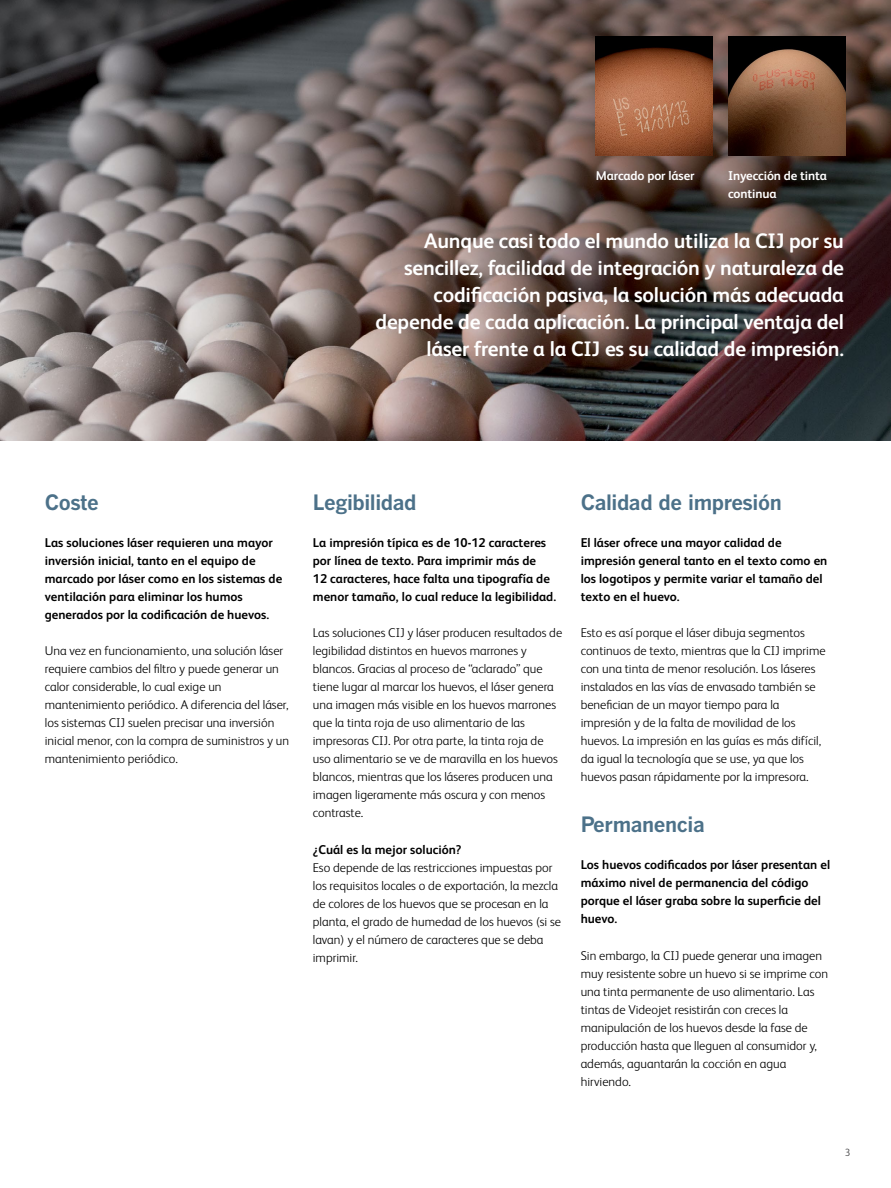
<style>
.page{position:relative;width:891px;height:1188px;background:#fff}
.page>*{position:absolute;margin:0;border:0;box-sizing:border-box;transform-origin:0 0}
.t1{font:700 21px/27px "FS Albert Pro";letter-spacing:-.01em;color:#fff;text-align:right}
.t2{font:700 21px "Benton Gothic";letter-spacing:-.02em;color:#4c7189}
.t3{font:300 12.75px/18px "FS Albert Pro";color:#000}
.t4{font:700 12.75px/18px "FS Albert Pro";color:#000}
.t5{font:700 12.75px/18px "FS Albert Pro";letter-spacing:-.01em;color:#fff}
.t6{font:300 10.5px "FS Albert Pro";color:#414042}
</style>
<div class="page">
<img style="left:0;top:0;width:891px;height:440px">
<img style="left:728px;top:37px;width:117px;height:118px">
<img style="left:595px;top:37px;width:117px;height:118px">
<p class="t5" style="left:596px;top:166px;width:100px">Marcado por láser</p>
<p class="t5" style="left:728px;top:166px;width:101px">Inyección de tinta continua</p>
<p class="t1" style="left:376px;top:226px;width:470px">Aunque casi todo el mundo utiliza la CIJ por su sencillez, facilidad de integración y naturaleza de codificación pasiva, la solución más adecuada depende de cada aplicación. La principal ventaja del láser frente a la CIJ es su calidad de impresión.</p>
<h1 class="t2" style="left:45px;top:490px;width:56px">Coste</h1>
<p class="t4" style="left:45px;top:533px;width:239px">Las soluciones láser requieren una mayor inversión inicial, tanto en el equipo de marcado por láser como en los sistemas de ventilación para eliminar los humos generados por la codificación de huevos.</p>
<p class="t3" style="left:45px;top:641px;width:246px">Una vez en funcionamiento, una solución láser requiere cambios del filtro y puede generar un calor considerable, lo cual exige un mantenimiento periódico. A diferencia del láser, los sistemas CIJ suelen precisar una inversión inicial menor, con la compra de suministros y un mantenimiento periódico.</p>
<h1 class="t2" style="left:313px;top:490px;width:105px">Legibilidad</h1>
<p class="t4" style="left:313px;top:533px;width:245px">La impresión típica es de 10-12 caracteres por línea de texto. Para imprimir más de<br>12 caracteres, hace falta una tipografía de menor tamaño, lo cual reduce la legibilidad.</p>
<p class="t3" style="left:313px;top:623px;width:251px">Las soluciones CIJ y láser producen resultados de legibilidad distintos en huevos marrones y blancos. Gracias al proceso de “aclarado” que tiene lugar al marcar los huevos, el láser genera una imagen más visible en los huevos marrones que la tinta roja de uso alimentario de las impresoras CIJ. Por otra parte, la tinta roja de uso alimentario se ve de maravilla en los huevos blancos, mientras que los láseres producen una imagen ligeramente más oscura y con menos contraste.</p>
<p class="t4" style="left:313px;top:840px;width:150px">¿Cuál es la mejor solución?</p>
<p class="t3" style="left:313px;top:857px;width:250px">Eso depende de las restricciones impuestas por los requisitos locales o de exportación, la mezcla de colores de los huevos que se procesan en la planta, el grado de humedad de los huevos (si se lavan) y el número de caracteres que se deba imprimir.</p>
<h1 class="t2" style="left:581px;top:490px;width:203px">Calidad de impresión</h1>
<p class="t4" style="left:581px;top:533px;width:248px">El láser ofrece una mayor calidad de impresión general tanto en el texto como en los logotipos y permite variar el tamaño del texto en el huevo.</p>
<p class="t3" style="left:581px;top:623px;width:246px">Esto es así porque el láser dibuja segmentos continuos de texto, mientras que la CIJ imprime con una tinta de menor resolución. Los láseres instalados en las vías de envasado también se benefician de un mayor tiempo para la impresión y de la falta de movilidad de los huevos. La impresión en las guías es más difícil, da igual la tecnología que se use, ya que los huevos pasan rápidamente por la impresora.</p>
<h1 class="t2" style="left:581px;top:812px;width:126px">Permanencia</h1>
<p class="t4" style="left:581px;top:855px;width:251px">Los huevos codificados por láser presentan el máximo nivel de permanencia del código porque el láser graba sobre la superficie del huevo.</p>
<p class="t3" style="left:581px;top:946px;width:249px">Sin embargo, la CIJ puede generar una imagen muy resistente sobre un huevo si se imprime con una tinta permanente de uso alimentario. Las tintas de Videojet resistirán con creces la manipulación de los huevos desde la fase de producción hasta que lleguen al consumidor y, además, aguantarán la cocción en agua hirviendo.</p>
<p class="t6" style="left:845px;top:1145px;width:7px">3</p>
</div>
